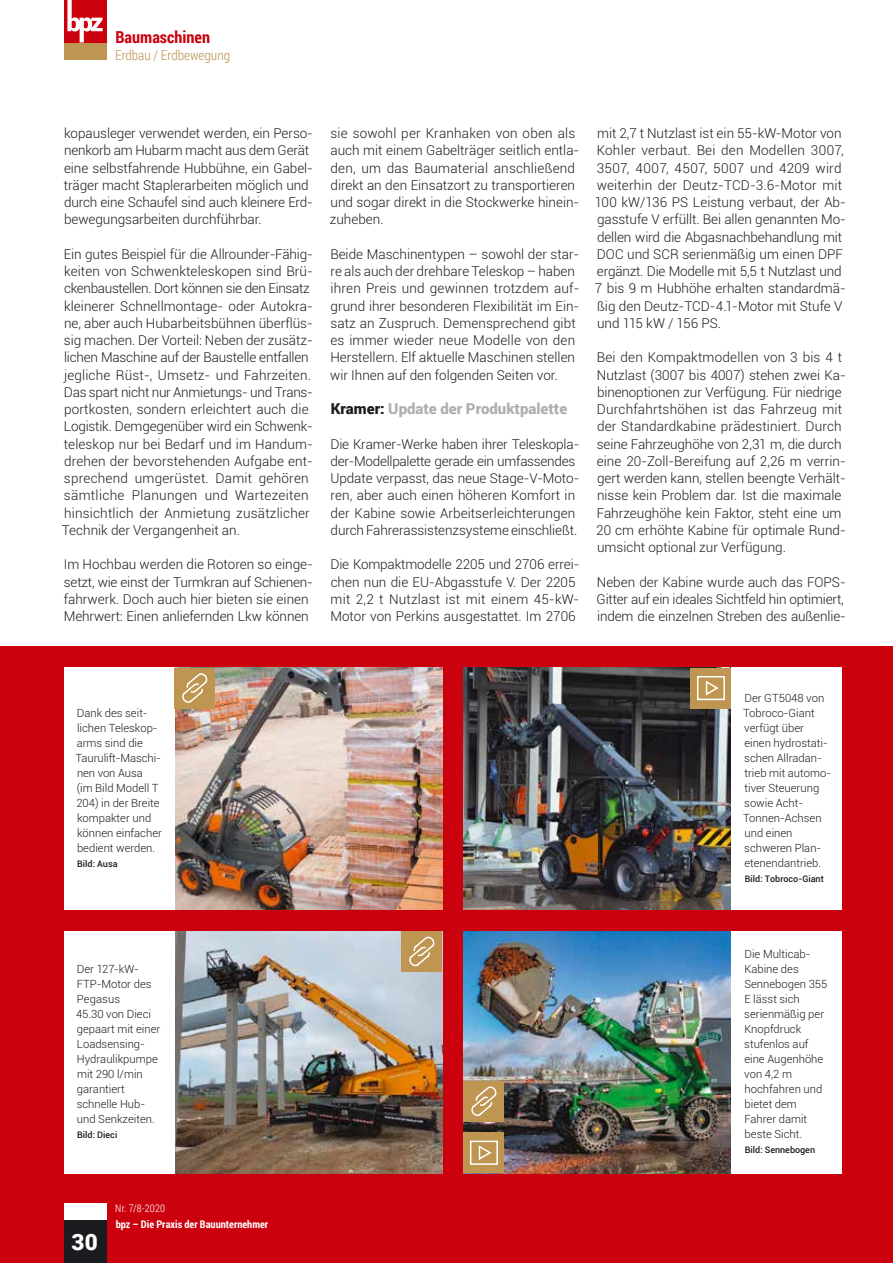
<style>
.page{position:relative;width:893px;height:1263px;background:#fff}
.page>*{position:absolute;margin:0;border:0;box-sizing:border-box;transform-origin:0 0}
.t1{font:900 22.5px "Roboto";color:#fff}
.t2{font:700 16.5px "Roboto Condensed";color:#cb010e}
.t3{font:900 15px "Roboto";color:#aeafb2}
.t4{font:300 13.5px/17.2px "Roboto";color:#1b1c20}
.t5{font:300 13.5px "Roboto Condensed";color:#be9551}
.t6{font:300 11.25px/15px "Roboto";color:#1b1c20}
.t7{font:700 10.5px "Roboto Condensed";color:#fff}
.t8{font:300 10.5px "Roboto Condensed";letter-spacing:.015em;color:#fff}
.t9{font:500 9px "Roboto";color:#1b1c20}
.s1{color:#1b1c20}
</style>
<div class="page">
<div style="left:0;top:646px;width:893px;height:617px;background:#cb010e"></div>
<img style="left:174px;top:668px;width:268px;height:242px">
<img style="left:463px;top:668px;width:268px;height:242px">
<img style="left:463px;top:931px;width:268px;height:242px">
<img style="left:174px;top:931px;width:268px;height:242px">
<div style="left:64px;top:668px;width:110px;height:242px;background:#fff"></div>
<div style="left:731px;top:931px;width:111px;height:242px;background:#fff"></div>
<div style="left:731px;top:668px;width:111px;height:242px;background:#fff"></div>
<div style="left:401px;top:931px;width:41px;height:41px;background:#be9551"></div>
<svg style="left:409px;top:936px;width:25px;height:31px"></svg>
<div style="left:691px;top:668px;width:40px;height:40px;background:#be9551"></div>
<div style="left:697px;top:676px;width:28px;height:24px;background:#be9551;border:2px solid #fff"></div>
<svg style="left:705px;top:681px;width:14px;height:15px"></svg>
<div style="left:64px;top:931px;width:110px;height:242px;background:#fff"></div>
<div style="left:174px;top:668px;width:41px;height:40px;background:#be9551"></div>
<svg style="left:182px;top:673px;width:25px;height:30px"></svg>
<div style="left:463px;top:1132px;width:41px;height:41px;background:#be9551"></div>
<div style="left:470px;top:1141px;width:28px;height:24px;background:#be9551;border:2px solid #fff"></div>
<svg style="left:478px;top:1145px;width:14px;height:15px"></svg>
<div style="left:463px;top:1081px;width:41px;height:41px;background:#be9551"></div>
<svg style="left:472px;top:1086px;width:24px;height:30px"></svg>
<div style="left:64px;top:43px;width:42px;height:17px;background:#be9551"></div>
<div style="left:64px;top:0;width:42px;height:43px;background:#cb010e"></div>
<svg style="left:67px;top:0;width:36px;height:43px"></svg>
<div style="left:64px;top:1203px;width:42px;height:17px;background:#fff"></div>
<div style="left:64px;top:1220px;width:42px;height:43px;background:#1b1c20"></div>
<hr style="left:892px;top:646px;width:1px;height:617px;background:#fff">
<p class="t2" style="left:115px;top:25px;width:96px">Baumaschinen</p>
<p class="t5" style="left:115px;top:45px;width:117px">Erdbau / Erdbewegung</p>
<p class="t4" style="left:64px;top:124px;width:251px">kopausleger verwendet werden, ein Perso&shy;nenkorb am Hubarm macht aus dem Gerät eine selbstfahrende Hubbühne, ein Gabel&shy;träger macht Staplerarbeiten möglich und durch eine Schaufel sind auch kleinere Erd&shy;bewegungsarbeiten durchführbar.</p>
<p class="t4" style="left:62px;top:245px;width:253px">Ein gutes Beispiel für die Allrounder-Fähig&shy;keiten von Schwenkteleskopen sind Brü&shy;ckenbaustellen. Dort können sie den Einsatz kleinerer Schnellmontage- oder Autokra&shy;ne, aber auch Hubarbeitsbühnen überflüs&shy;sig machen. Der Vorteil: Neben der zusätz&shy;lichen Maschine auf der Baustelle entfallen jegliche Rüst-, Umsetz- und Fahrzeiten.<br>Das spart nicht nur Anmietungs- und Trans&shy;portkosten, sondern erleichtert auch die Logistik. Demgegenüber wird ein Schwenk&shy;teleskop nur bei Bedarf und im Handum&shy;drehen der bevorstehenden Aufgabe ent&shy;sprechend umgerüstet. Damit gehören sämtliche Planungen und Wartezeiten hinsichtlich der Anmietung zusätzlicher Technik der Vergangenheit an.</p>
<p class="t4" style="left:64px;top:555px;width:251px">Im Hochbau werden die Rotoren so einge&shy;setzt, wie einst der Turmkran auf Schienen&shy;fahrwerk. Doch auch hier bieten sie einen Mehrwert: Einen anliefernden Lkw können</p>
<p class="t4" style="left:330px;top:124px;width:251px">sie sowohl per Kranhaken von oben als auch mit einem Gabelträger seitlich entla&shy;den, um das Baumaterial anschließend direkt an den Einsatzort zu transportieren und sogar direkt in die Stockwerke hinein&shy;zuheben.</p>
<p class="t4" style="left:330px;top:245px;width:251px">Beide Maschinentypen – sowohl der star&shy;re als auch der drehbare Teleskop – haben ihren Preis und gewinnen trotzdem auf&shy;grund ihrer besonderen Flexibilität im Ein&shy;satz an Zuspruch. Demensprechend gibt es immer wieder neue Modelle von den Herstellern. Elf aktuelle Maschinen stellen wir Ihnen auf den folgenden Seiten vor.</p>
<p class="t3" style="left:331px;top:398px;width:238px"><span class="s1">Kramer:</span> Update der Produktpalette</p>
<p class="t4" style="left:330px;top:435px;width:250px">Die Kramer-Werke haben ihrer Teleskopla&shy;der-Modellpalette gerade ein umfassendes Update verpasst, das neue Stage-V-Moto&shy;ren, aber auch einen höheren Komfort in der Kabine sowie Arbeitserleichterungen durch Fahrerassistenzsysteme einschließt.</p>
<p class="t4" style="left:330px;top:555px;width:250px">Die Kompaktmodelle 2205 und 2706 errei&shy;chen nun die EU-Abgasstufe V. Der 2205 mit 2,2 t Nutzlast ist mit einem 45-kW-Motor von Perkins ausgestattet. Im 2706</p>
<p class="t4" style="left:595px;top:124px;width:253px">mit 2,7 t Nutzlast ist ein 55-kW-Motor von Kohler verbaut. Bei den Modellen 3007, 3507, 4007, 4507, 5007 und 4209 wird weiterhin der Deutz-TCD-3.6-Motor mit 100 kW/136 PS Leistung verbaut, der Ab&shy;gasstufe V erfüllt. Bei allen genannten Mo&shy;dellen wird die Abgasnachbehandlung mit DOC und SCR serienmäßig um einen DPF ergänzt. Die Modelle mit 5,5 t Nutzlast und 7 bis 9 m Hubhöhe erhalten standardmä&shy;ßig den Deutz-TCD-4.1-Motor mit Stufe V und 115 kW / 156 PS.</p>
<p class="t4" style="left:596px;top:348px;width:251px">Bei den Kompaktmodellen von 3 bis 4 t Nutzlast (3007 bis 4007) stehen zwei Ka&shy;binenoptionen zur Verfügung. Für niedrige Durchfahrtshöhen ist das Fahrzeug mit der Standardkabine prädestiniert. Durch seine Fahrzeughöhe von 2,31 m, die durch eine 20-Zoll-Bereifung auf 2,26 m verrin&shy;gert werden kann, stellen beengte Verhält&shy;nisse kein Problem dar. Ist die maximale Fahrzeughöhe kein Faktor, steht eine um 20 cm erhöhte Kabine für optimale Rund&shy;umsicht optional zur Verfügung.</p>
<p class="t4" style="left:597px;top:573px;width:251px">Neben der Kabine wurde auch das FOPS-<br>Gitter auf ein ideales Sichtfeld hin optimiert, indem die einzelnen Streben des außenlie-</p>
<p class="t6" style="left:75px;top:705px;width:88px">Dank des seit&shy;lichen Teleskop&shy;arms sind die<br>Taurulift-Maschi&shy;nen von Ausa<br>(im Bild Modell T<br>204) in der Breite kompakter und können einfacher bedient werden.</p>
<p class="t9" style="left:77px;top:857px;width:42px">Bild: Ausa</p>
<p class="t6" style="left:76px;top:961px;width:86px">Der 127-kW-<br>FTP-Motor des<br>Pegasus<br>45.30 von Dieci gepaart mit einer<br>Loadsensing-<br>Hydraulikpumpe mit 290 l/min garantiert schnelle Hub&shy;und Senkzeiten.</p>
<p class="t9" style="left:77px;top:1128px;width:42px">Bild: Dieci</p>
<h1 class="t1" style="left:72px;top:1226px;width:28px">30</h1>
<p class="t8" style="left:115px;top:1201px;width:51px">Nr. 7/8-2020</p>
<p class="t7" style="left:116px;top:1217px;width:154px">bpz – Die Praxis der Bauunternehmer</p>
<p class="t6" style="left:743px;top:690px;width:90px">Der GT5048 von<br>Tobroco-Giant verfügt über einen hydrostati&shy;schen Allradan&shy;trieb mit automo&shy;tiver Steuerung sowie Acht-<br>Tonnen-Achsen und einen schweren Plan&shy;etenendantrieb.</p>
<p class="t9" style="left:745px;top:872px;width:80px">Bild: Tobroco-Giant</p>
<p class="t6" style="left:744px;top:946px;width:85px">Die Multicab-<br>Kabine des<br>Sennebogen 355<br>E lässt sich serienmäßig per<br>Knopfdruck stufenlos auf eine Augenhöhe von 4,2 m hochfahren und bietet dem<br>Fahrer damit beste Sicht.</p>
<p class="t9" style="left:745px;top:1143px;width:72px">Bild: Sennebogen</p>
</div>
